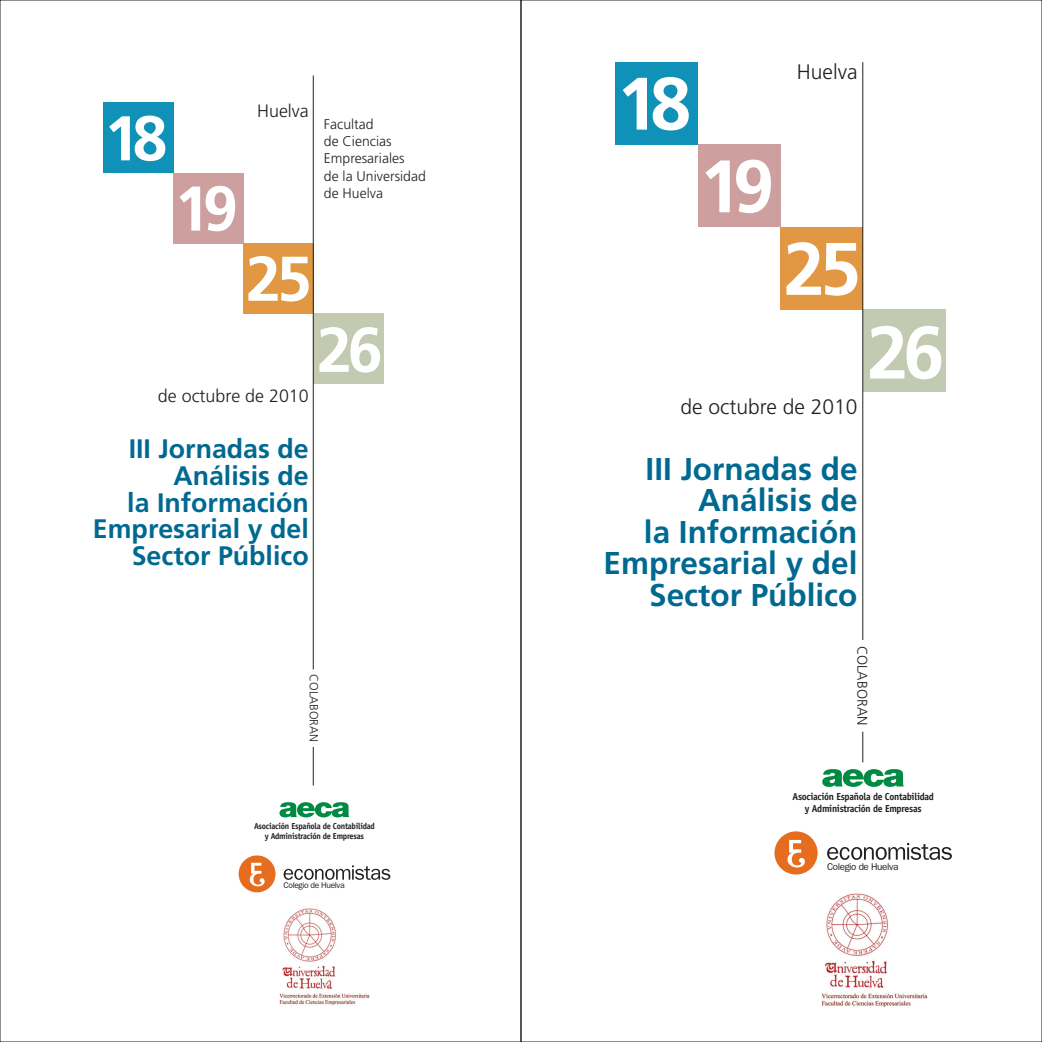
<style>
.page{position:relative;width:1042px;height:1042px;background:#fff}
.page>*{position:absolute;margin:0;border:0;box-sizing:border-box;transform-origin:0 0}
.t1{font:700 74.2px "Frutiger";letter-spacing:-.085em;color:#fff}
.t2{font:700 63px "Frutiger";letter-spacing:-.085em;color:#fff}
.t3{font:700 31.5px/31.5px "Frutiger";color:#006991;text-align:right}
.t4{font:700 26.78px/26.8px "Frutiger";color:#006991;text-align:right}
.t5{font:300 21px "Frutiger";color:#231f20}
.t6{font:300 17.85px "Frutiger";color:#231f20}
.t7{font:300 14px/17.5px "Frutiger";color:#231f20}
.t8{font:300 11.9px "Frutiger";color:#231f20}
.t9{font:700 10.15px/11.7px "Officina Sans";letter-spacing:-.03em;color:#231f20;text-align:center;scale:.95 1}
.t10{font:9.97px "Franklin Gothic";letter-spacing:-.04em;color:#231f20}
.t11{font:700 8.75px/10.2px "Officina Sans";letter-spacing:-.03em;color:#231f20;text-align:center;scale:.95 1}
.t12{font:8.4px "Franklin Gothic";letter-spacing:-.04em;color:#231f20}
</style>
<div class="page">
<div style="left:615px;top:62px;width:83px;height:82px;background:#1092b8"></div>
<div style="left:698px;top:144px;width:82px;height:83px;background:#cd9f9f"></div>
<div style="left:780px;top:227px;width:83px;height:82px;background:#e29843"></div>
<div style="left:863px;top:309px;width:82px;height:83px;background:#c2cab1"></div>
<hr style="left:862px;top:62px;width:1px;height:578px;background:#231f20">
<hr style="left:862px;top:732px;width:1px;height:30px;background:#231f20">
<svg style="left:827px;top:843px;width:125px;height:17px"></svg>
<div style="left:774px;top:831px;width:43px;height:43px;background:#e66c1e;border-radius:50%"></div>
<svg style="left:787px;top:840px;width:18px;height:27px"></svg>
<svg style="left:822px;top:769px;width:82px;height:18px"></svg>
<div style="left:103px;top:103px;width:70px;height:70px;background:#1092b8"></div>
<div style="left:173px;top:173px;width:70px;height:70px;background:#cd9f9f"></div>
<div style="left:243px;top:243px;width:70px;height:70px;background:#e29843"></div>
<div style="left:313px;top:313px;width:70px;height:70px;background:#c2cab1"></div>
<hr style="left:313px;top:76px;width:1px;height:593px;background:#231f20">
<hr style="left:313px;top:747px;width:1px;height:38px;background:#231f20">
<img style="left:822px;top:894px;width:105px;height:113px">
<svg style="left:284px;top:865px;width:106px;height:15px"></svg>
<div style="left:239px;top:855px;width:36px;height:37px;background:#e66c1e;border-radius:50%"></div>
<svg style="left:250px;top:863px;width:15px;height:23px"></svg>
<svg style="left:279px;top:802px;width:70px;height:15px"></svg>
<img style="left:279px;top:909px;width:90px;height:96px">
<h2 class="t2" style="left:104px;top:113px;width:65px">18</h2>
<p class="t6" style="left:257px;top:104px;width:53px">Huelva</p>
<h2 class="t2" style="left:174px;top:183px;width:65px">19</h2>
<h2 class="t2" style="left:246px;top:253px;width:67px">25</h2>
<p class="t6" style="left:158px;top:388px;width:152px">de octubre de 2010</p>
<p class="t7" style="left:324px;top:116px;width:103px">Facultad<br>de Ciencias<br>Empresariales<br>de la Universidad de Huelva</p>
<h2 class="t2" style="left:317px;top:325px;width:67px">26</h2>
<p class="t4" style="left:93px;top:437px;width:217px">III Jornadas de<br>Análisis de<br>la Información<br>Empresarial y del<br>Sector Público</p>
<p class="t8" style="left:319px;top:674px;width:69px;rotate:90deg">COLABORAN</p>
<p class="t11" style="left:254px;top:821px;width:129px">Asociación Española de Contabilidad y Administración de Empresas</p>
<p class="t12" style="left:284px;top:882px;width:62px">Colegio de Huelva</p>
<h1 class="t1" style="left:617px;top:74px;width:76px">18</h1>
<p class="t5" style="left:797px;top:63px;width:62px">Huelva</p>
<h1 class="t1" style="left:699px;top:157px;width:76px">19</h1>
<h1 class="t1" style="left:783px;top:239px;width:79px">25</h1>
<p class="t5" style="left:680px;top:398px;width:179px">de octubre de 2010</p>
<h1 class="t1" style="left:867px;top:323px;width:79px">26</h1>
<p class="t3" style="left:603px;top:455px;width:255px">III Jornadas de<br>Análisis de<br>la Información<br>Empresarial y del<br>Sector Público</p>
<p class="t7" style="left:870px;top:646px;width:81px;rotate:90deg">COLABORAN</p>
<p class="t9" style="left:792px;top:792px;width:150px">Asociación Española de Contabilidad y Administración de Empresas</p>
<p class="t10" style="left:827px;top:863px;width:73px">Colegio de Huelva</p>
</div>
